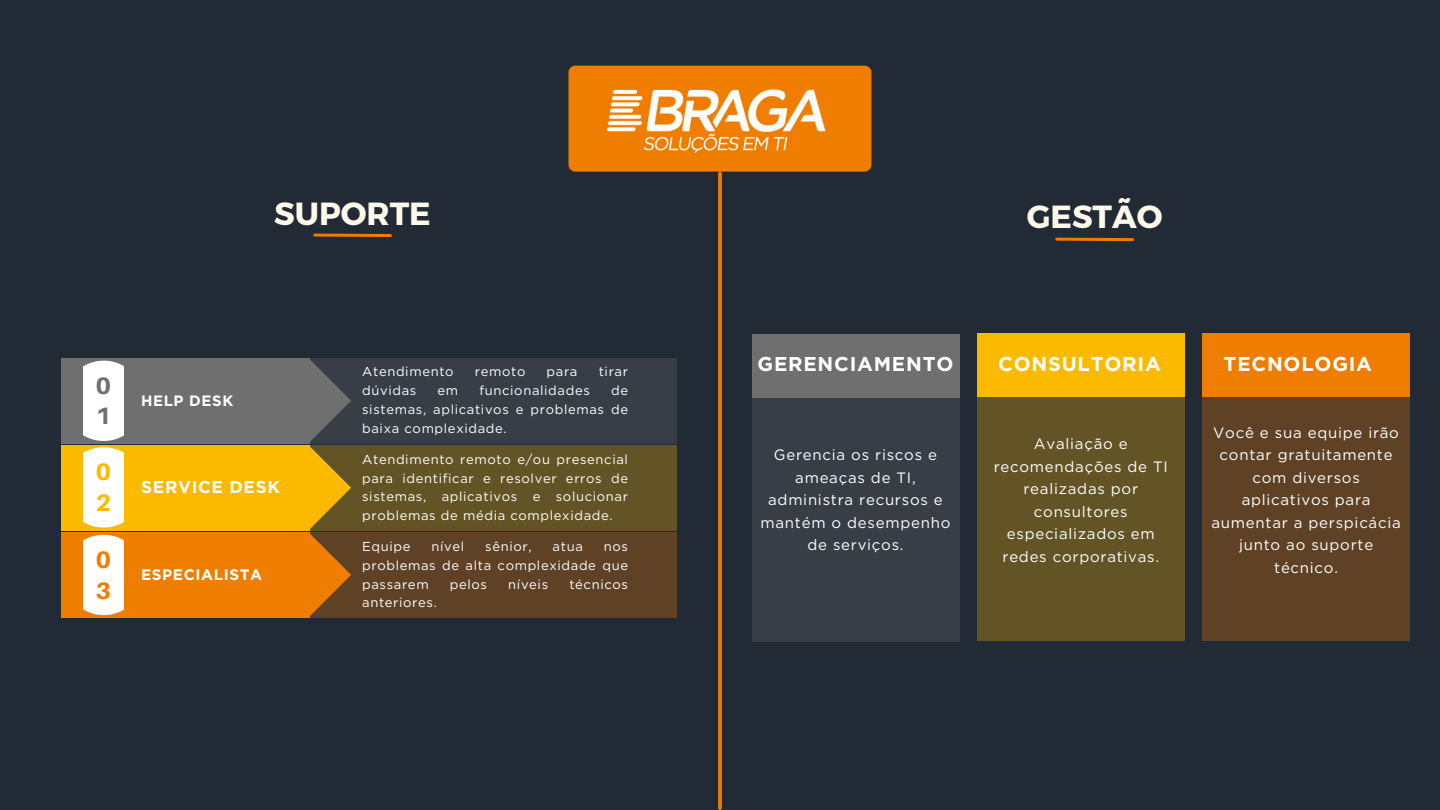
<style>
.page{position:relative;width:1440px;height:810px;background:#222a35}
.page>*{position:absolute;margin:0;border:0;box-sizing:border-box;transform-origin:0 0}
.t1{font:700 32px "Montserrat";color:#fff9eb}
.t2{font:800 23.8px/30.7px "Aileron";color:#706f6f}
.t3{font:800 23.8px/30.7px "Aileron";color:#fbb900}
.t4{font:800 23.8px/30.7px "Aileron";color:#ef7d00}
.t5{font:700 20px "Gotham";letter-spacing:.04em;color:#fff}
.t6{font:700 17.2px "Gotham";letter-spacing:.04em;color:#fff}
.t7{font:700 15.2px "Gotham";letter-spacing:.04em;color:#fff}
.t8{font:15px/22.5px "Gotham";letter-spacing:.05em;color:#fff;text-align:center}
.t9{font:700 15px "Gotham";letter-spacing:.04em;color:#fff}
.t10{font:13px/18.8px "Gotham";letter-spacing:.05em;color:#fff;text-align:justify}
</style>
<div class="page">
<div style="left:568px;top:66px;width:304px;height:106px;background:#ef7d00;border-radius:7px"></div>
<img style="left:606px;top:89px;width:220px;height:64px">
<svg style="left:718px;top:173px;width:4px;height:635px;background:#e27703"></svg>
<svg style="left:313px;top:233px;width:79px;height:4px"></svg>
<svg style="left:1055px;top:237px;width:79px;height:5px"></svg>
<div style="left:61px;top:358px;width:616px;height:85px;background:#393e46"></div>
<div style="left:61px;top:358px;width:248px;height:85px;background:#706f6f"></div>
<div style="left:61px;top:445px;width:616px;height:85px;background:#625425"></div>
<div style="left:61px;top:445px;width:248px;height:85px;background:#fbb900"></div>
<div style="left:61px;top:532px;width:616px;height:86px;background:#5f4225"></div>
<div style="left:61px;top:532px;width:248px;height:86px;background:#ef7d00"></div>
<svg style="left:309px;top:358px;width:42px;height:260px"></svg>
<div style="left:83px;top:361px;width:41px;height:80px;background:#fff"></div>
<div style="left:83px;top:447px;width:41px;height:81px;background:#fff"></div>
<div style="left:83px;top:535px;width:41px;height:80px;background:#fff"></div>
<div style="left:752px;top:334px;width:208px;height:307px;background:#393e46"></div>
<div style="left:752px;top:334px;width:208px;height:64px;background:#706f6f"></div>
<div style="left:977px;top:333px;width:208px;height:308px;background:#625425"></div>
<div style="left:977px;top:333px;width:208px;height:64px;background:#fbb900"></div>
<div style="left:1202px;top:333px;width:208px;height:308px;background:#5f4225"></div>
<div style="left:1202px;top:333px;width:208px;height:64px;background:#ef7d00"></div>
<p class="t1" style="left:274px;top:193px;width:158px">SUPORTE</p>
<h1 class="t1" style="left:1027px;top:195px;width:137px">GESTÃO</h1>
<p class="t2" style="left:96px;top:370px;width:17px">0<br>1</p>
<p class="t3" style="left:96px;top:456px;width:17px">0<br>2</p>
<p class="t4" style="left:96px;top:544px;width:17px">0<br>3</p>
<p class="t9" style="left:141px;top:391px;width:94px">HELP DESK</p>
<h4 class="t6" style="left:141px;top:477px;width:140px">SERVICE DESK</h4>
<p class="t7" style="left:141px;top:565px;width:123px">ESPECIALISTA</p>
<p class="t10" style="left:362px;top:362px;width:93px">Atendimento</p>
<p class="t10" style="left:475px;top:362px;width:52px">remoto</p>
<p class="t10" style="left:547px;top:362px;width:32px">para</p>
<p class="t10" style="left:599px;top:362px;width:31px">tirar</p>
<p class="t10" style="left:362px;top:381px;width:56px">dúvidas</p>
<p class="t10" style="left:438px;top:381px;width:22px">em</p>
<p class="t10" style="left:479px;top:381px;width:112px">funcionalidades</p>
<p class="t10" style="left:362px;top:381px;width:267px;text-indent:249px">de sistemas, aplicativos e problemas de baixa complexidade.</p>
<p class="t10" style="left:362px;top:450px;width:267px">Atendimento remoto e/ou presencial para identificar e resolver erros de sistemas, aplicativos e solucionar problemas de média complexidade.</p>
<p class="t10" style="left:362px;top:537px;width:50px">Equipe</p>
<p class="t10" style="left:432px;top:537px;width:34px">nível</p>
<p class="t10" style="left:485px;top:537px;width:48px">sênior,</p>
<p class="t10" style="left:553px;top:537px;width:32px">atua</p>
<p class="t10" style="left:362px;top:537px;width:267px;text-indent:242px">nos problemas de alta complexidade que passarem</p>
<p class="t10" style="left:450px;top:574px;width:39px">pelos</p>
<p class="t10" style="left:508px;top:574px;width:41px">níveis</p>
<p class="t10" style="left:569px;top:574px;width:60px">técnicos</p>
<p class="t10" style="left:362px;top:593px;width:76px">anteriores.</p>
<p class="t5" style="left:758px;top:352px;width:197px">GERENCIAMENTO</p>
<p class="t8" style="left:761px;top:444px;width:191px">Gerencia os riscos e ameaças de TI, administra recursos e mantém o desempenho de serviços.</p>
<h3 class="t5" style="left:998px;top:352px;width:164px">CONSULTORIA</h3>
<p class="t5" style="left:1224px;top:352px;width:150px">TECNOLOGIA</p>
<p class="t8" style="left:994px;top:432px;width:176px">Avaliação e recomendações de TI realizadas por consultores especializados em redes corporativas.</p>
<p class="t8" style="left:1212px;top:421px;width:191px">Você e sua equipe irão contar gratuitamente com diversos aplicativos para aumentar a perspicácia junto ao suporte técnico.</p>
</div>
